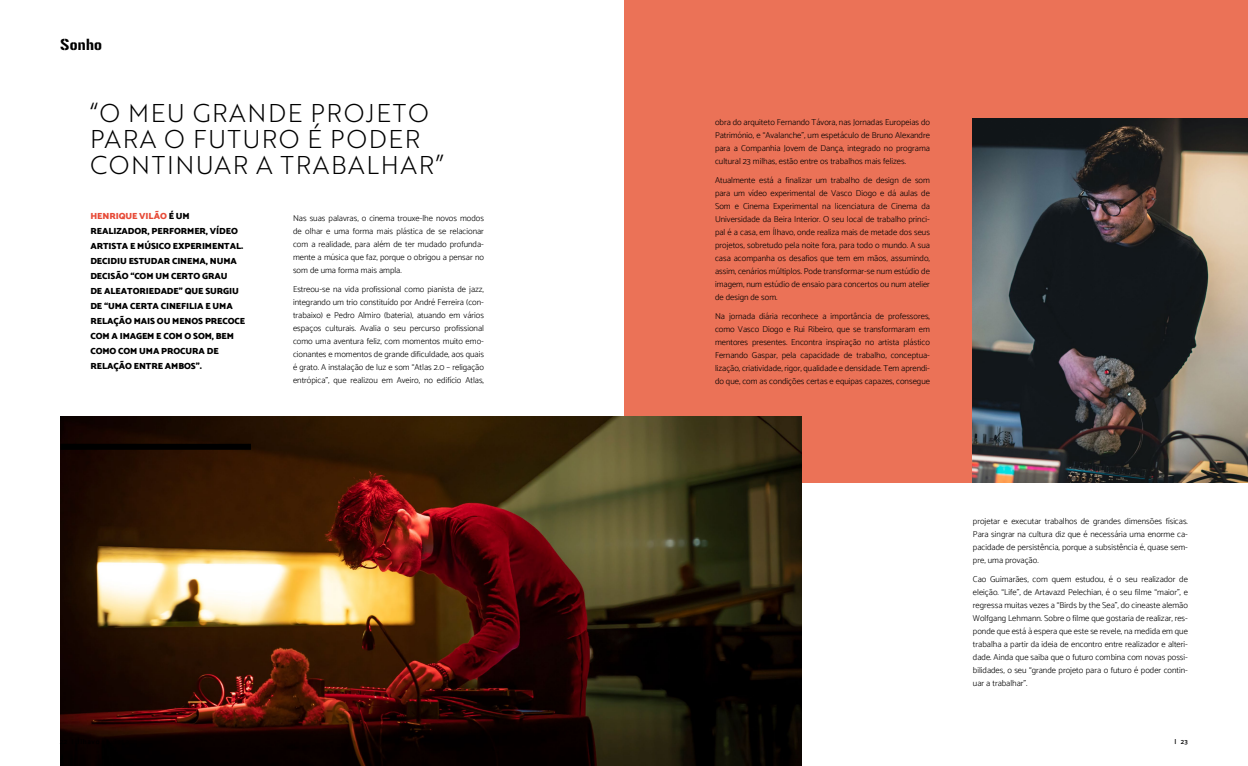
<style>
.page{position:relative;width:1248px;height:766px;background:#fff}
.page>*{position:absolute;margin:0;border:0;box-sizing:border-box;transform-origin:0 0}
.t1{font:25px/26px "Brother 1816 Light";letter-spacing:.065em;color:#000}
.t2{font:14px "Gunplay";letter-spacing:.025em;color:#000}
.t3{font:900 9px/15px "Catamaran";letter-spacing:-.01em;color:#000}
.t4{font:300 8.6px/13px "Catamaran";color:#000;text-align:justify}
.t5{font:600 7px "Catamaran";color:#000}
.s1{color:#e74b38}
</style>
<div class="page">
<div style="left:624px;top:0;width:623px;height:482px;background:#eb7257"></div>
<img style="left:60px;top:416px;width:741px;height:349px">
<div style="left:60px;top:443px;width:191px;height:6px;background:#000"></div>
<img style="left:972px;top:118px;width:275px;height:364px">
<h2 class="t2" style="left:60px;top:37px;width:43px">Sonho</h2>
<h1 class="t1" style="left:90px;top:98px;width:355px">“O MEU GRANDE PROJETO<br>PARA O FUTURO É PODER<br>CONTINUAR A TRABALHAR”</h1>
<p class="t3" style="left:90px;top:208px;width:156px"><span class="s1">HENRIQUE VILÃO</span> É UM<br>REALIZADOR, PERFORMER, VÍDEO<br>ARTISTA E MÚSICO EXPERIMENTAL.<br>DECIDIU ESTUDAR CINEMA, NUMA<br>DECISÃO “COM UM CERTO GRAU<br>DE ALEATORIEDADE” QUE SURGIU<br>DE “UMA CERTA CINEFILIA E UMA<br>RELAÇÃO MAIS OU MENOS PRECOCE<br>COM A IMAGEM E COM O SOM, BEM<br>COMO COM UMA PROCURA DE<br>RELAÇÃO ENTRE AMBOS”.</p>
<p class="t4" style="left:293px;top:211px;width:192px">Nas suas palavras, o cinema trouxe-lhe novos modos de olhar e uma forma mais plástica de se relacionar com a realidade, para além de ter mudado profunda&shy;mente a música que faz, porque o obrigou a pensar no som de uma forma mais ampla.</p>
<p class="t4" style="left:293px;top:282px;width:192px">Estreou-se na vida profissional como pianista de jazz, integrando um trio constituído por André Ferreira (con&shy;trabaixo) e Pedro Almiro (bateria), atuando em vários espaços culturais. Avalia o seu percurso profissional como uma aventura feliz, com momentos muito emo&shy;cionantes e momentos de grande dificuldade, aos quais é grato. A instalação de luz e som “Atlas 2.0 – religação entrópica”, que realizou em Aveiro, no edifício Atlas,</p>
<p class="t4" style="left:715px;top:115px;width:216px">obra do arquiteto Fernando Távora, nas Jornadas Europeias do Património, e “Avalanche”, um espetáculo de Bruno Alexandre para a Companhia Jovem de Dança, integrado no programa cultural 23 milhas, estão entre os trabalhos mais felizes.</p>
<p class="t4" style="left:715px;top:173px;width:216px">Atualmente está a finalizar um trabalho de design de som para um vídeo experimental de Vasco Diogo e dá aulas de Som e Cinema Experimental na licenciatura de Cinema da Universidade da Beira Interior. O seu local de trabalho princi&shy;pal é a casa, em Ílhavo, onde realiza mais de metade dos seus projetos, sobretudo pela noite fora, para todo o mundo. A sua casa acompanha os desafios que tem em mãos, assumindo, assim, cenários múltiplos. Pode transformar-se num estúdio de imagem, num estúdio de ensaio para concertos ou num atelier de design de som.</p>
<p class="t4" style="left:715px;top:309px;width:216px">Na jornada diária reconhece a importância de professores, como Vasco Diogo e Rui Ribeiro, que se transformaram em mentores presentes. Encontra inspiração no artista plástico Fernando Gaspar, pela capacidade de trabalho, conceptua&shy;lização, criatividade, rigor, qualidade e densidade. Tem aprendi&shy;do que, com as condições certas e equipas capazes, consegue</p>
<p class="t4" style="left:972px;top:514px;width:216px">projetar e executar trabalhos de grandes dimensões físicas.<br>Para singrar na cultura diz que é necessária uma enorme ca&shy;pacidade de persistência, porque a subsistência é, quase sem&shy;pre, uma provação.</p>
<p class="t4" style="left:972px;top:572px;width:216px">Cao Guimarães, com quem estudou, é o seu realizador de eleição. “Life”, de Artavazd Pelechian, é o seu filme “maior”, e regressa muitas vezes a “Birds by the Sea”, do cineaste alemão Wolfgang Lehmann. Sobre o filme que gostaria de realizar, res&shy;ponde que está à espera que este se revele, na medida em que trabalha a partir da ideia de encontro entre realizador e alteri&shy;dade. Ainda que saiba que o futuro combina com novas possi&shy;bilidades, o seu “grande projeto para o futuro é poder contin&shy;uar a trabalhar”.</p>
<p class="t5" style="left:1174px;top:737px;width:15px">| 23</p>
</div>
